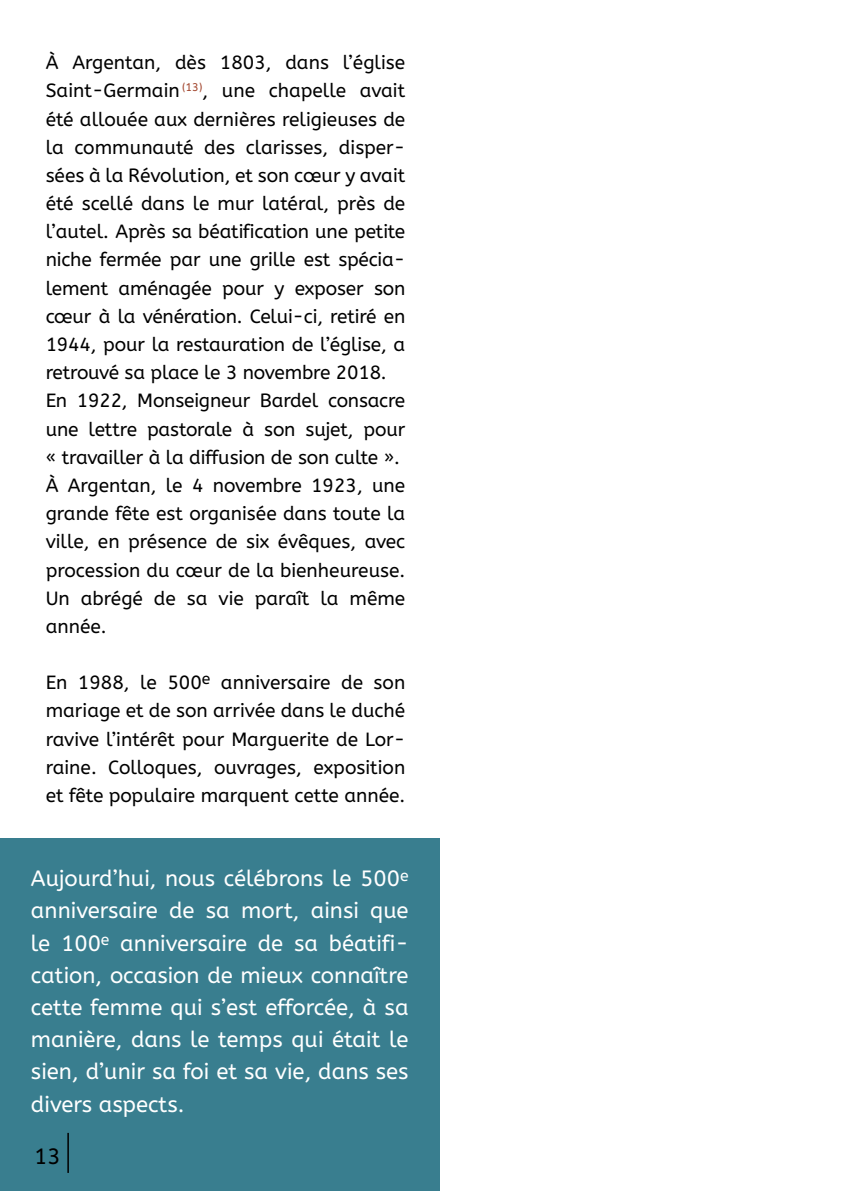
<style>
.page{position:relative;width:844px;height:1191px;background:#fff}
.page>*{position:absolute;margin:0;border:0;box-sizing:border-box;transform-origin:0 0}
.t1{font:22.05px/32.2px "A Bee Zee";color:#fff;text-align:justify}
.t2{font:22.05px "A Bee Zee";color:#000}
.t3{font:19.07px/28.2px "A Bee Zee";letter-spacing:-.01em;color:#000}
</style>
<div class="page">
<div style="left:0;top:838px;width:439px;height:353px;background:#397e8f"></div>
<hr style="left:67px;top:1132px;width:2px;height:40px;background:#000">
<p class="t3" style="left:46px;top:49px;width:361px">À Argentan, dès 1803, dans l’église Saint-Germain <sup>(13)</sup>, une chapelle avait été allouée aux dernières religieuses de la communauté des clarisses, disper&shy;sées à la Révolution, et son cœur y avait été scellé dans le mur latéral, près de l’autel. Après sa béatification une petite niche fermée par une grille est spécia&shy;lement aménagée pour y exposer son cœur à la vénération. Celui-ci, retiré en 1944, pour la restauration de l’église, a retrouvé sa place le 3 novembre 2018.<br>En 1922, Monseigneur Bardel consacre une lettre pastorale à son sujet, pour « travailler à la diffusion de son culte ».<br>À Argentan, le 4 novembre 1923, une grande fête est organisée dans toute la ville, en présence de six évêques, avec procession du cœur de la bienheureuse.<br>Un abrégé de sa vie paraît la même année.</p>
<p class="t3" style="left:46px;top:669px;width:361px;text-align:justify">En 1988, le 500<sup>e</sup> anniversaire de son mariage et de son arrivée dans le duché ravive l’intérêt pour Marguerite de Lor&shy;raine. Colloques, ouvrages, exposition et fête populaire marquent cette année.</p>
<p class="t1" style="left:31px;top:862px;width:379px">Aujourd’hui, nous célébrons le 500<sup>e </sup>anniversaire de sa mort, ainsi que le 100<sup>e</sup> anniversaire de sa béatifi&shy;cation, occasion de mieux connaître cette femme qui s’est efforcée, à sa manière, dans le temps qui était le sien, d’unir sa foi et sa vie, dans ses divers aspects.</p>
<p class="t2" style="left:34px;top:1143px;width:28px">13</p>
</div>
